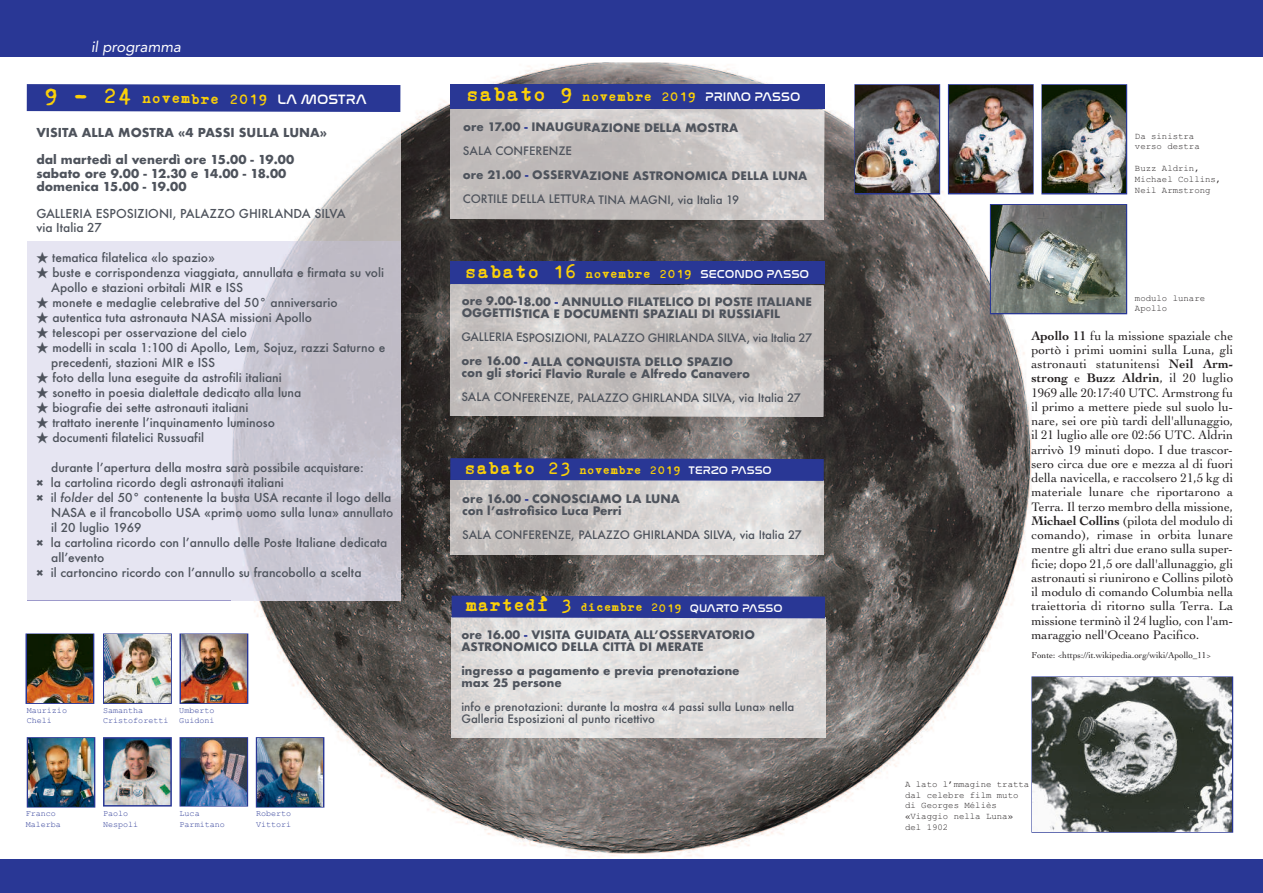
<style>
.page{position:relative;width:1263px;height:893px;background:#fff}
.page>*{position:absolute;margin:0;border:0;box-sizing:border-box;transform-origin:0 0}
.t1{font:16.05px "Erika Ormig";letter-spacing:-.005em;color:#fbd008}
.t2{font:italic 15px "Avenir";color:#fff}
.t3{font:14.55px "Erika Ormig";color:#fbd008}
.t4{font:13.65px "Erika Ormig";color:#fbd008}
.t5{font:13.05px/14.2px "Cochin";color:#231f20;text-align:justify}
.t6{font:13.05px "Erika Ormig";letter-spacing:-.005em;color:#fbd008}
.t7{font:12.9px "Erika Ormig";letter-spacing:-.005em;color:#fbd008}
.t8{font:500 12px/15px "Futura";color:#4e535c}
.t9{font:700 12px/13.5px "Futura";color:#4e535c}
.t10{font:700 11.4px/12px "Futura";color:#4e535c}
.t11{font:500 11.4px/23.9px "Futura";letter-spacing:-.005em;color:#4e535c}
.t12{font:9px/10.8px "Courier New";color:#231f20}
.t13{font:9px "Cochin";color:#231f20}
.t14{font:8.4px/10.5px "Courier New";color:#293795}
.s1{font-size:24.45px}
.s2{font-family:"Nasalization Rg";font-size:13.95px;color:#fff}
.s3{font-family:"Ping Fang SC"}
.s4{font-family:"Menlo";font-weight:700}
.s5{font-style:italic}
.s6{font-size:22.2px}
.s7{font-family:"Nasalization Rg";font-size:12.75px;color:#fff}
.s8{color:#293795}
.s9{font-weight:500}
.s10{font-size:20.7px}
.s11{font-family:"Nasalization Rg";font-size:11.85px;color:#fff}
.s12{font-weight:700}
.s13{font-weight:700;color:#293795}
.s14{font-size:19.8px}
.s15{font-family:"Nasalization Rg";font-size:11.25px;color:#fff}
</style>
<div class="page">
<img style="left:231px;top:62px;width:801px;height:797px">
<div style="left:26px;top:633px;width:68px;height:71px;border:2px solid #293795"></div>
<img style="left:27px;top:635px;width:66px;height:67px">
<div style="left:103px;top:633px;width:69px;height:71px;border:2px solid #293795"></div>
<img style="left:105px;top:635px;width:65px;height:67px">
<div style="left:180px;top:633px;width:68px;height:71px;border:2px solid #293795"></div>
<img style="left:181px;top:635px;width:66px;height:67px">
<div style="left:27px;top:737px;width:68px;height:71px;border:2px solid #293795"></div>
<img style="left:28px;top:739px;width:66px;height:67px">
<img style="left:106px;top:740px;width:63px;height:63px">
<div style="left:103px;top:737px;width:69px;height:69px;border:2px solid #293795"></div>
<div style="left:180px;top:737px;width:68px;height:69px;border:2px solid #293795"></div>
<img style="left:181px;top:739px;width:66px;height:66px">
<div style="left:256px;top:737px;width:68px;height:71px;border:2px solid #293795"></div>
<img style="left:257px;top:739px;width:66px;height:67px">
<div style="left:854px;top:84px;width:86px;height:110px;border:2px solid #293795"></div>
<img style="left:856px;top:86px;width:83px;height:107px">
<div style="left:948px;top:84px;width:86px;height:110px;border:2px solid #293795"></div>
<img style="left:949px;top:86px;width:83px;height:107px">
<div style="left:1041px;top:84px;width:86px;height:110px;border:2px solid #293795"></div>
<img style="left:1043px;top:86px;width:83px;height:107px">
<div style="left:990px;top:204px;width:137px;height:110px;border:2px solid #293795"></div>
<img style="left:991px;top:206px;width:135px;height:107px">
<div style="left:0;top:0;width:1263px;height:57px;background:#293795"></div>
<div style="left:0;top:859px;width:1263px;height:34px;background:#293795"></div>
<img style="left:450px;top:109px;width:374px;height:111px">
<div style="left:450px;top:84px;width:374px;height:25px;background:#293795"></div>
<img style="left:450px;top:284px;width:374px;height:133px">
<div style="left:450px;top:261px;width:374px;height:23px;background:#293795"></div>
<img style="left:450px;top:481px;width:374px;height:73px">
<svg style="left:450px;top:458px;width:374px;height:23px"></svg>
<img style="left:452px;top:618px;width:373px;height:119px">
<div style="left:452px;top:596px;width:373px;height:22px;background:#293795"></div>
<img style="left:231px;top:112px;width:170px;height:488px">
<div style="left:27px;top:241px;width:204px;height:359px;background:#e6e5f2"></div>
<div style="left:27px;top:84px;width:373px;height:28px;background:#293795"></div>
<img style="left:1033px;top:678px;width:199px;height:153px">
<p class="t2" style="left:91px;top:38px;width:92px">il programma</p>
<h1 class="t1" style="left:44px;top:89px;width:324px"><span class="s1">9 - 24</span> novembre 2019 <span class="s2">LA MOSTRA</span></h1>
<p class="t9" style="left:36px;top:126px;width:292px">VISITA ALLA MOSTRA «4 PASSI SULLA LUNA»</p>
<p class="t9" style="left:36px;top:153px;width:259px">dal martedì al venerdì ore 15.00 - 19.00 sabato ore 9.00 - 12.30 e 14.00 - 18.00 domenica 15.00 - 19.00</p>
<p class="t8" style="left:36px;top:207px;width:311px;line-height:13.5px">GALLERIA ESPOSIZIONI, PALAZZO GHIRLANDA SILVA via Italia 27</p>
<p class="t8" style="left:36px;top:250px;width:180px"><span class="s3">★</span> tematica filatelica «lo spazio»</p>
<p class="t8" style="left:51px;top:265px;width:334px;text-indent:-15px"><span class="s3">★</span> buste e corrispondenza viaggiata, annullata e firmata su voli<br>Apollo e stazioni orbitali MIR e ISS</p>
<p class="t8" style="left:36px;top:295px;width:303px"><span class="s3">★</span> monete e medaglie celebrative del 50° anniversario</p>
<p class="t8" style="left:36px;top:310px;width:277px"><span class="s3">★</span> autentica tuta astronauta NASA missioni Apollo</p>
<p class="t8" style="left:36px;top:325px;width:212px"><span class="s3">★</span> telescopi per osservazione del cielo</p>
<p class="t8" style="left:51px;top:340px;width:336px;text-indent:-15px"><span class="s3">★</span> modelli in scala 1:100 di Apollo, Lem, Sojuz, razzi Saturno e precedenti, stazioni MIR e ISS</p>
<p class="t8" style="left:36px;top:370px;width:247px"><span class="s3">★</span> foto della luna eseguite da astrofili italiani</p>
<p class="t8" style="left:36px;top:385px;width:266px"><span class="s3">★</span> sonetto in poesia dialettale dedicato alla luna</p>
<p class="t8" style="left:36px;top:400px;width:214px"><span class="s3">★</span> biografie dei sette astronauti italiani</p>
<p class="t8" style="left:36px;top:415px;width:240px"><span class="s3">★</span> trattato inerente l’inquinamento luminoso</p>
<p class="t8" style="left:36px;top:430px;width:169px"><span class="s3">★</span> documenti filatelici Russuafil</p>
<p class="t8" style="left:51px;top:460px;width:314px">durante l’apertura della mostra sarà possibile acquistare:</p>
<p class="t8" style="left:36px;top:475px;width:249px"><span class="s4">✖</span> la cartolina ricordo degli astronauti italiani</p>
<p class="t8" style="left:36px;top:490px;width:356px"><span class="s4">✖</span> il <span class="s5">folder</span> del 50° contenente la busta USA recante il logo della</p>
<p class="t8" style="left:51px;top:505px;width:344px">NASA e il francobollo USA «primo uomo sulla luna» annullato</p>
<p class="t8" style="left:51px;top:520px;width:92px">il 20 luglio 1969</p>
<p class="t8" style="left:36px;top:535px;width:353px"><span class="s4">✖</span> la cartolina ricordo con l’annullo delle Poste Italiane dedicata</p>
<p class="t8" style="left:51px;top:550px;width:55px">all’evento</p>
<p class="t8" style="left:36px;top:565px;width:327px"><span class="s4">✖</span> il cartoncino ricordo con l’annullo su francobollo a scelta</p>
<p class="t14" style="left:27px;top:704px;width:42px">Maurizio<br>Cheli</p>
<p class="t14" style="left:103px;top:704px;width:67px">Samantha<br>Cristoforetti</p>
<p class="t14" style="left:179px;top:704px;width:37px">Umberto<br>Guidoni</p>
<p class="t14" style="left:26px;top:808px;width:37px">Franco<br>Malerba</p>
<p class="t14" style="left:103px;top:808px;width:37px">Paolo<br>Nespoli</p>
<p class="t14" style="left:180px;top:808px;width:47px">Luca<br>Parmitano</p>
<p class="t14" style="left:256px;top:808px;width:37px">Roberto<br>Vittori</p>
<p class="t3" style="left:466px;top:88px;width:336px"><span class="s6">sabato 9</span> novembre 2019 <span class="s7">PRIMO PASSO</span></p>
<p class="t10" style="left:463px;top:115px;width:346px;line-height:24px">ore 17.00 <span class="s8">-</span> INAUGURAZIONE DELLA MOSTRA<br><span class="s9">SALA CONFERENZE<br></span>ore 21.00 <span class="s8">-</span> OSSERVAZIONE ASTRONOMICA DELLA LUNA <span class="s9">CORTILE DELLA LETTURA TINA MAGNI, via Italia 19</span></p>
<p class="t4" style="left:464px;top:265px;width:346px"><span class="s10">sabato 16</span> novembre 2019 <span class="s11">SECONDO PASSO</span></p>
<p class="t10" style="left:462px;top:296px;width:352px">ore 9.00-18.00 <span class="s8">-</span> ANNULLO FILATELICO DI POSTE ITALIANE<br>OGGETTISTICA E DOCUMENTI SPAZIALI DI RUSSIAFIL</p>
<p class="t11" style="left:461px;top:326px;width:352px">GALLERIA ESPOSIZIONI, PALAZZO GHIRLANDA SILVA, via Italia 27 <span class="s12">ore 16.00</span> <span class="s13">-</span> <span class="s12">ALLA CONQUISTA DELLO SPAZIO</span></p>
<p class="t10" style="left:461px;top:367px;width:290px">con gli storici Flavio Rurale e Alfredo Canavero</p>
<p class="t11" style="left:461px;top:386px;width:341px">SALA CONFERENZE, PALAZZO GHIRLANDA SILVA, via Italia 27</p>
<p class="t6" style="left:464px;top:462px;width:309px"><span class="s14">sabato 23</span> novembre 2019 <span class="s15">TERZO PASSO</span></p>
<p class="t10" style="left:462px;top:492px;width:219px">ore 16.00 <span class="s8">-</span> CONOSCIAMO LA LUNA con l’astrofisico Luca Perri</p>
<p class="t11" style="left:462px;top:523px;width:341px">SALA CONFERENZE, PALAZZO GHIRLANDA SILVA, via Italia 27</p>
<p class="t7" style="left:465px;top:599px;width:319px"><span class="s14">martedì 3</span> dicembre 2019 <span class="s15">QUARTO PASSO</span></p>
<p class="t10" style="left:461px;top:628px;width:295px">ore 16.00 <span class="s8">-</span> VISITA GUIDATA ALL’OSSERVATORIO<br>ASTRONOMICO DELLA CITTÀ DI MERATE</p>
<p class="t10" style="left:461px;top:664px;width:280px">ingresso a pagamento e previa prenotazione max 25 persone</p>
<p class="t11" style="left:461px;top:701px;width:334px;line-height:12px">info e prenotazioni: durante la mostra «4 passi sulla Luna» nella<br>Galleria Esposizioni al punto ricettivo</p>
<p class="t12" style="left:1135px;top:130px;width:66px">Da sinistra verso destra</p>
<p class="t12" style="left:1135px;top:163px;width:88px">Buzz Aldrin,<br>Michael Collins,<br>Neil Armstrong</p>
<p class="t12" style="left:1135px;top:292px;width:72px">modulo lunare<br>Apollo</p>
<p class="t5" style="left:1031px;top:328px;width:203px"><span class="s12">Apollo 11</span> fu la missione spaziale che portò i primi uomini sulla Luna, gli astronauti statunitensi <span class="s12">Neil Arm&shy;strong</span> e <span class="s12">Buzz Aldrin</span>, il 20 luglio 1969 alle 20:17:40 UTC. Armstrong fu il primo a mettere piede sul suolo lu&shy;nare, sei ore più tardi dell'allunaggio, il 21 luglio alle ore 02:56 UTC. Aldrin arrivò 19 minuti dopo. I due trascor&shy;sero circa due ore e mezza al di fuori della navicella, e raccolsero 21,5 kg di materiale lunare che riportarono a Terra. Il terzo membro della missione, <span class="s12">Michael Collins</span> (pilota del modulo di comando), rimase in orbita lunare mentre gli altri due erano sulla super&shy;ficie; dopo 21,5 ore dall'allunaggio, gli astronauti si riunirono e Collins pilotò il modulo di comando Columbia nella traiettoria di ritorno sulla Terra. La missione terminò il 24 luglio, con l'am&shy;maraggio nell'Oceano Pacifico.</p>
<p class="t13" style="left:1031px;top:649px;width:181px">Fonte: &lt;https://it.wikipedia.org/wiki/Apollo_11&gt;</p>
<p class="t12" style="left:905px;top:778px;width:126px">A lato l’mmagine tratta dal celebre film muto di Georges Méliès «Viaggio nella Luna» del 1902</p>
</div>
